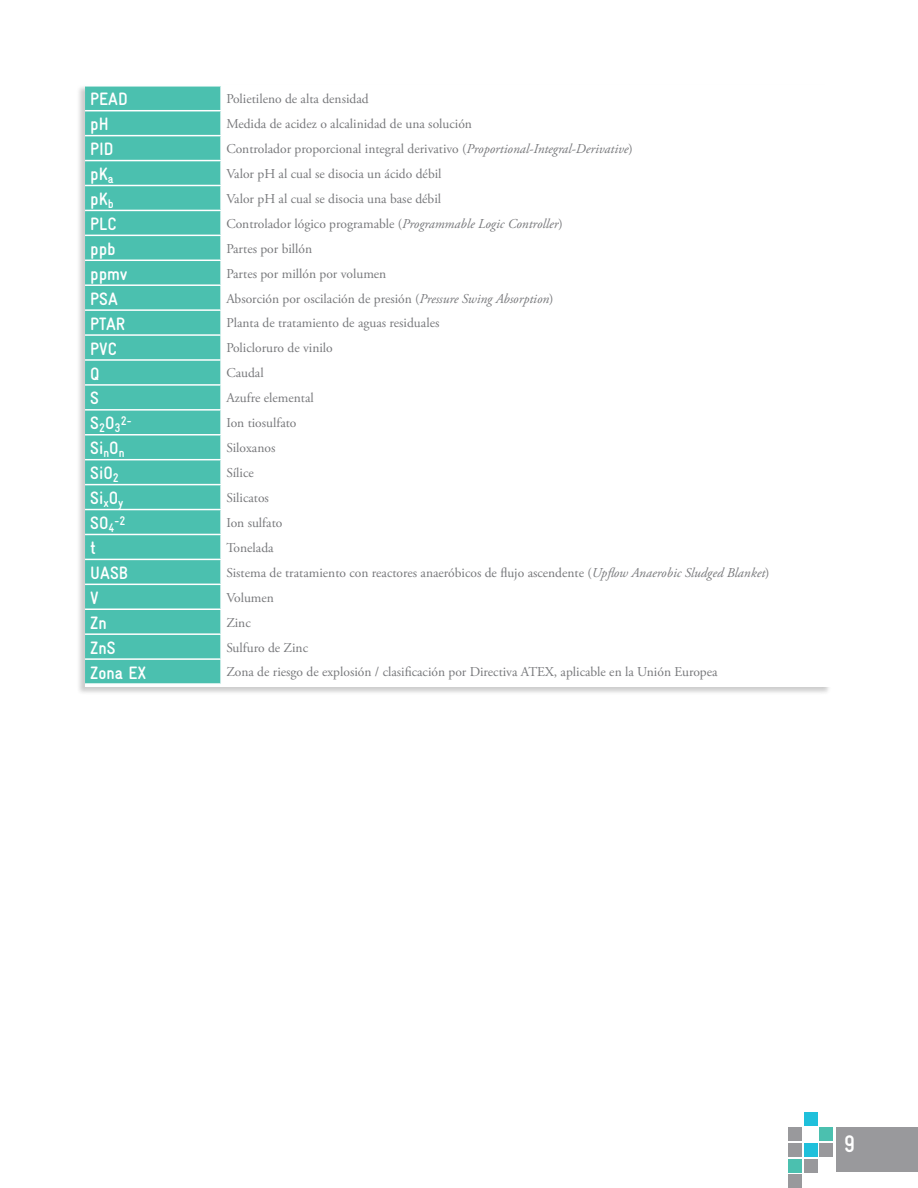
<style>
.page{position:relative;width:918px;height:1188px;background:#fff}
.page>*{position:absolute;margin:0;border:0;box-sizing:border-box;transform-origin:0 0}
.t1{font:700 condensed 24px "GIZ Gravur Pro";color:#fff}
.t2{font:700 condensed 18px "GIZ Gravur Pro";color:#fff}
.t3{font:13.5px "Adobe Garamond Pro";color:#77787b}
.t4{font:700 condensed 12.6px "GIZ Gravur Pro";color:#fff}
.s1{font-style:italic}
</style>
<div class="page">
<div style="left:820px;top:1128px;width:13px;height:13px;background:#4bc0af"></div>
<div style="left:788px;top:1159px;width:14px;height:13px;background:#4bc0af"></div>
<div style="left:804px;top:1112px;width:13px;height:13px;background:#1fc0db"></div>
<div style="left:804px;top:1143px;width:13px;height:14px;background:#1fc0db"></div>
<div style="left:836px;top:1128px;width:82px;height:44px;background:#99999c"></div>
<div style="left:788px;top:1128px;width:14px;height:13px;background:#99999c"></div>
<div style="left:804px;top:1159px;width:13px;height:13px;background:#99999c"></div>
<div style="left:820px;top:1143px;width:13px;height:14px;background:#99999c"></div>
<div style="left:788px;top:1175px;width:14px;height:13px;background:#99999c"></div>
<div style="left:788px;top:1143px;width:14px;height:14px;background:#99999c"></div>
<div style="left:76px;top:85px;width:756px;height:610px;background:#000;opacity:.2"></div>
<div style="left:85px;top:87px;width:135px;height:596px;background:#4bc0af"></div>
<svg style="left:222px;top:87px;width:610px;height:596px"></svg>
<hr style="left:221px;top:85px;width:612px;height:2px;background:#fff">
<hr style="left:221px;top:110px;width:612px;height:1px;background:#fff">
<hr style="left:221px;top:135px;width:612px;height:1px;background:#fff">
<hr style="left:221px;top:160px;width:612px;height:1px;background:#fff">
<hr style="left:221px;top:185px;width:612px;height:1px;background:#fff">
<hr style="left:221px;top:210px;width:612px;height:1px;background:#fff">
<hr style="left:221px;top:235px;width:612px;height:1px;background:#fff">
<hr style="left:221px;top:260px;width:612px;height:1px;background:#fff">
<hr style="left:221px;top:284px;width:612px;height:2px;background:#fff">
<hr style="left:221px;top:309px;width:612px;height:2px;background:#fff">
<hr style="left:221px;top:334px;width:612px;height:2px;background:#fff">
<hr style="left:221px;top:359px;width:612px;height:2px;background:#fff">
<hr style="left:221px;top:384px;width:612px;height:2px;background:#fff">
<hr style="left:221px;top:409px;width:612px;height:2px;background:#fff">
<hr style="left:221px;top:434px;width:612px;height:2px;background:#fff">
<hr style="left:221px;top:459px;width:612px;height:1px;background:#fff">
<hr style="left:221px;top:484px;width:612px;height:1px;background:#fff">
<hr style="left:221px;top:509px;width:612px;height:1px;background:#fff">
<hr style="left:221px;top:534px;width:612px;height:1px;background:#fff">
<hr style="left:221px;top:559px;width:612px;height:1px;background:#fff">
<hr style="left:221px;top:584px;width:612px;height:1px;background:#fff">
<hr style="left:221px;top:609px;width:612px;height:1px;background:#fff">
<hr style="left:221px;top:633px;width:612px;height:2px;background:#fff">
<hr style="left:221px;top:658px;width:612px;height:2px;background:#fff">
<hr style="left:221px;top:683px;width:612px;height:2px;background:#fff">
<hr style="left:220px;top:87px;width:2px;height:23px;background:#fff">
<hr style="left:220px;top:111px;width:2px;height:24px;background:#fff">
<hr style="left:220px;top:136px;width:2px;height:24px;background:#fff">
<hr style="left:220px;top:161px;width:2px;height:24px;background:#fff">
<hr style="left:220px;top:186px;width:2px;height:24px;background:#fff">
<hr style="left:220px;top:211px;width:2px;height:24px;background:#fff">
<hr style="left:220px;top:236px;width:2px;height:24px;background:#fff">
<hr style="left:220px;top:261px;width:2px;height:23px;background:#fff">
<hr style="left:220px;top:286px;width:2px;height:23px;background:#fff">
<hr style="left:220px;top:311px;width:2px;height:23px;background:#fff">
<hr style="left:220px;top:336px;width:2px;height:23px;background:#fff">
<hr style="left:220px;top:361px;width:2px;height:23px;background:#fff">
<hr style="left:220px;top:386px;width:2px;height:23px;background:#fff">
<hr style="left:220px;top:411px;width:2px;height:23px;background:#fff">
<hr style="left:220px;top:436px;width:2px;height:23px;background:#fff">
<hr style="left:220px;top:460px;width:2px;height:24px;background:#fff">
<hr style="left:220px;top:485px;width:2px;height:24px;background:#fff">
<hr style="left:220px;top:510px;width:2px;height:24px;background:#fff">
<hr style="left:220px;top:535px;width:2px;height:24px;background:#fff">
<hr style="left:220px;top:560px;width:2px;height:24px;background:#fff">
<hr style="left:220px;top:585px;width:2px;height:24px;background:#fff">
<hr style="left:220px;top:610px;width:2px;height:23px;background:#fff">
<hr style="left:220px;top:635px;width:2px;height:23px;background:#fff">
<hr style="left:220px;top:660px;width:2px;height:23px;background:#fff">
<hr style="left:85px;top:85px;width:136px;height:2px;background:#fff">
<hr style="left:85px;top:110px;width:136px;height:1px;background:#fff">
<hr style="left:85px;top:135px;width:136px;height:1px;background:#fff">
<hr style="left:85px;top:160px;width:136px;height:1px;background:#fff">
<hr style="left:85px;top:185px;width:136px;height:1px;background:#fff">
<hr style="left:85px;top:210px;width:136px;height:1px;background:#fff">
<hr style="left:85px;top:235px;width:136px;height:1px;background:#fff">
<hr style="left:85px;top:260px;width:136px;height:1px;background:#fff">
<hr style="left:85px;top:284px;width:136px;height:2px;background:#fff">
<hr style="left:85px;top:309px;width:136px;height:2px;background:#fff">
<hr style="left:85px;top:334px;width:136px;height:2px;background:#fff">
<hr style="left:85px;top:359px;width:136px;height:2px;background:#fff">
<hr style="left:85px;top:384px;width:136px;height:2px;background:#fff">
<hr style="left:85px;top:409px;width:136px;height:2px;background:#fff">
<hr style="left:85px;top:434px;width:136px;height:2px;background:#fff">
<hr style="left:85px;top:459px;width:136px;height:1px;background:#fff">
<hr style="left:85px;top:484px;width:136px;height:1px;background:#fff">
<hr style="left:85px;top:509px;width:136px;height:1px;background:#fff">
<hr style="left:85px;top:534px;width:136px;height:1px;background:#fff">
<hr style="left:85px;top:559px;width:136px;height:1px;background:#fff">
<hr style="left:85px;top:584px;width:136px;height:1px;background:#fff">
<hr style="left:85px;top:609px;width:136px;height:1px;background:#fff">
<hr style="left:85px;top:633px;width:136px;height:2px;background:#fff">
<hr style="left:85px;top:658px;width:136px;height:2px;background:#fff">
<hr style="left:85px;top:683px;width:136px;height:2px;background:#fff">
<h2 class="t2" style="left:90px;top:89px;width:39px">PEAD</h2>
<p class="t3" style="left:226px;top:91px;width:144px">Polietileno de alta densidad</p>
<h2 class="t2" style="left:90px;top:114px;width:20px">pH</h2>
<p class="t3" style="left:226px;top:116px;width:247px">Medida de acidez o alcalinidad de una solución</p>
<h2 class="t2" style="left:90px;top:139px;width:25px">PID</h2>
<p class="t3" style="left:226px;top:141px;width:408px">Controlador proporcional integral derivativo (<span class="s1">Proportional-Integral-Derivative</span>)</p>
<h2 class="t2" style="left:90px;top:164px;width:25px">pK<sub>a</sub></h2>
<p class="t3" style="left:226px;top:166px;width:217px">Valor pH al cual se disocia un ácido débil</p>
<h2 class="t2" style="left:90px;top:189px;width:25px">pK<sub>b</sub></h2>
<p class="t3" style="left:226px;top:190px;width:216px">Valor pH al cual se disocia una base débil</p>
<h2 class="t2" style="left:90px;top:213px;width:28px">PLC</h2>
<p class="t3" style="left:226px;top:215px;width:338px">Controlador lógico programable (<span class="s1">Programmable Logic Controller</span>)</p>
<h2 class="t2" style="left:90px;top:238px;width:27px">ppb</h2>
<p class="t3" style="left:226px;top:240px;width:87px">Partes por billón</p>
<h2 class="t2" style="left:90px;top:263px;width:39px">ppmv</h2>
<p class="t3" style="left:226px;top:265px;width:162px">Partes por millón por volumen</p>
<h2 class="t2" style="left:90px;top:288px;width:29px">PSA</h2>
<p class="t3" style="left:226px;top:290px;width:329px">Absorción por oscilación de presión (<span class="s1">Pressure Swing Absorption</span>)</p>
<h2 class="t2" style="left:90px;top:313px;width:37px">PTAR</h2>
<p class="t3" style="left:226px;top:315px;width:215px">Planta de tratamiento de aguas residuales</p>
<h2 class="t2" style="left:90px;top:338px;width:28px">PVC</h2>
<p class="t3" style="left:226px;top:340px;width:108px">Policloruro de vinilo</p>
<h2 class="t2" style="left:90px;top:363px;width:11px">Q</h2>
<p class="t3" style="left:226px;top:365px;width:39px">Caudal</p>
<h2 class="t2" style="left:90px;top:388px;width:10px">S</h2>
<p class="t3" style="left:226px;top:390px;width:89px">Azufre elemental</p>
<h2 class="t2" style="left:90px;top:413px;width:32px">S<sub>2</sub>O<sub>3</sub></h2>
<p class="t4" style="left:121px;top:413px;width:12px">2-</p>
<p class="t3" style="left:226px;top:415px;width:72px">Ion tiosulfato</p>
<h2 class="t2" style="left:90px;top:438px;width:36px">Si<sub>n</sub>O<sub>n</sub></h2>
<p class="t3" style="left:226px;top:440px;width:51px">Siloxanos</p>
<h2 class="t2" style="left:90px;top:463px;width:30px">SiO<sub>2</sub></h2>
<p class="t3" style="left:226px;top:465px;width:29px">Sílice</p>
<h2 class="t2" style="left:90px;top:488px;width:35px">Si<sub>x</sub>O<sub>y</sub></h2>
<p class="t3" style="left:226px;top:490px;width:44px">Silicatos</p>
<h2 class="t2" style="left:90px;top:513px;width:26px">SO<sub>4</sub></h2>
<p class="t4" style="left:115px;top:513px;width:12px">-2</p>
<p class="t3" style="left:226px;top:515px;width:58px">Ion sulfato</p>
<h2 class="t2" style="left:90px;top:537px;width:7px">t</h2>
<p class="t3" style="left:226px;top:539px;width:49px">Tonelada</p>
<h2 class="t2" style="left:90px;top:562px;width:39px">UASB</h2>
<p class="t3" style="left:226px;top:564px;width:545px">Sistema de tratamiento con reactores anaeróbicos de flujo ascendente (<span class="s1">Upflow Anaerobic Sludged Blanket</span>)</p>
<h2 class="t2" style="left:90px;top:587px;width:10px">V</h2>
<p class="t3" style="left:226px;top:589px;width:49px">Volumen</p>
<h2 class="t2" style="left:90px;top:612px;width:18px">Zn</h2>
<p class="t3" style="left:226px;top:614px;width:26px">Zinc</p>
<h2 class="t2" style="left:90px;top:637px;width:27px">ZnS</h2>
<p class="t3" style="left:226px;top:639px;width:83px">Sulfuro de Zinc</p>
<h2 class="t2" style="left:90px;top:662px;width:58px">Zona EX</h2>
<p class="t3" style="left:226px;top:664px;width:493px">Zona de riesgo de explosión / clasificación por Directiva ATEX, aplicable en la Unión Europea</p>
<h1 class="t1" style="left:844px;top:1130px;width:13px">9</h1>
</div>
